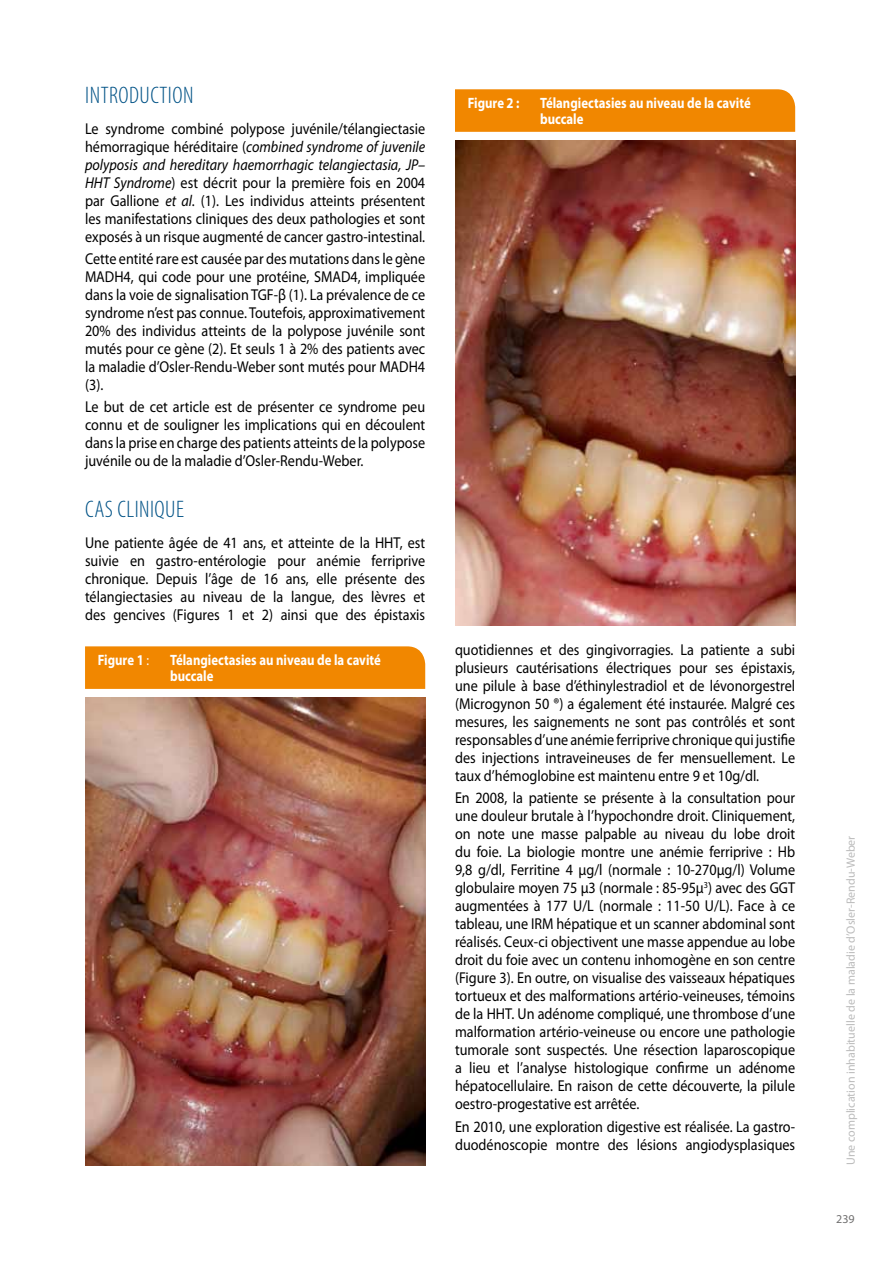
<style>
.page{position:relative;width:893px;height:1263px;background:#fff}
.page>*{position:absolute;margin:0;border:0;box-sizing:border-box;transform-origin:0 0}
.t1{font:300 condensed 24px "Myriad Pro";letter-spacing:.02em;color:#005286}
.t2{font:15.75px/18px "Myriad Pro";color:#000;text-align:justify;scale:.9 1}
.t3{font:700 15px/15.8px "Myriad Pro";color:#fff;scale:.85 1}
.t4{font:12px "Myriad Pro";color:#bcbcbc}
.t5{font:12px "Myriad Pro";color:#706f6f}
.s1{font-style:italic}
.s2{font-weight:400}
</style>
<div class="page">
<img style="left:85px;top:697px;width:340px;height:468px">
<div style="left:85px;top:646px;width:340px;height:43px;background:#f18700"></div>
<img style="left:455px;top:140px;width:340px;height:485px">
<div style="left:455px;top:89px;width:340px;height:43px;background:#f18700"></div>
<h1 class="t1" style="left:85px;top:82px;width:110px">INTRODUCTION</h1>
<p class="t2" style="left:85px;top:119px;width:379px">Le syndrome combiné polypose juvénile/télangiectasie hémorragique héréditaire (<span class="s1">combined syndrome of juvenile polyposis and hereditary haemorrhagic telangiectasia, JP– HHT Syndrome</span>) est décrit pour la première fois en 2004 par Gallione <span class="s1">et al</span>. (1). Les individus atteints présentent les manifestations cliniques des deux pathologies et sont exposés à un risque augmenté de cancer gastro-intestinal.</p>
<p class="t2" style="left:85px;top:250px;width:379px">Cette entité rare est causée par des mutations dans le gène MADH4, qui code pour une protéine, SMAD4, impliquée dans la voie de signalisation TGF-β (1). La prévalence de ce syndrome n’est pas connue. Toutefois, approximativement 20% des individus atteints de la polypose juvénile sont mutés pour ce gène (2). Et seuls 1 à 2% des patients avec la maladie d’Osler-Rendu-Weber sont mutés pour MADH4 (3).</p>
<p class="t2" style="left:85px;top:398px;width:380px">Le but de cet article est de présenter ce syndrome peu connu et de souligner les implications qui en découlent dans la prise en charge des patients atteints de la polypose juvénile ou de la maladie d’Osler-Rendu-Weber.</p>
<h1 class="t1" style="left:85px;top:497px;width:100px">CAS CLINIQUE</h1>
<p class="t2" style="left:85px;top:534px;width:379px">Une patiente âgée de 41 ans, et atteinte de la HHT, est suivie en gastro-entérologie pour anémie ferriprive chronique. Depuis l’âge de 16 ans, elle présente des télangiectasies au niveau de la langue, des lèvres et des gencives (Figures 1 et 2) ainsi que des épistaxis</p>
<p class="t3" style="left:98px;top:652px;width:62px">Figure 1 <span class="s2">:</span></p>
<p class="t3" style="left:170px;top:652px;width:249px">Télangiectasies au niveau de la cavité buccale</p>
<p class="t3" style="left:468px;top:95px;width:63px">Figure 2 :</p>
<p class="t3" style="left:540px;top:95px;width:249px">Télangiectasies au niveau de la cavité buccale</p>
<p class="t2" style="left:455px;top:640px;width:380px">quotidiennes et des gingivorragies. La patiente a subi plusieurs cautérisations électriques pour ses épistaxis, une pilule à base d’éthinylestradiol et de lévonorgestrel (Microgynon 50 ®) a également été instaurée. Malgré ces mesures, les saignements ne sont pas contrôlés et sont responsables d’une anémie ferriprive chronique qui justifie des injections intraveineuses de fer mensuellement. Le taux d’hémoglobine est maintenu entre 9 et 10g/dl.</p>
<p class="t2" style="left:455px;top:789px;width:380px">En 2008, la patiente se présente à la consultation pour une douleur brutale à l’hypochondre droit. Cliniquement, on note une masse palpable au niveau du lobe droit du foie. La biologie montre une anémie ferriprive : Hb 9,8 g/dl, Ferritine 4 µg/l (normale : 10-270µg/l) Volume globulaire moyen 75 µ3 (normale : 85-95µ<sup>3</sup>) avec des GGT augmentées à 177 U/L (normale : 11-50 U/L). Face à ce tableau, une IRM hépatique et un scanner abdominal sont réalisés. Ceux-ci objectivent une masse appendue au lobe droit du foie avec un contenu inhomogène en son centre (Figure 3). En outre, on visualise des vaisseaux hépatiques tortueux et des malformations artério-veineuses, témoins de la HHT. Un adénome compliqué, une thrombose d’une malformation artério-veineuse ou encore une pathologie tumorale sont suspectés. Une résection laparoscopique a lieu et l’analyse histologique confirme un adénome hépatocellulaire. En raison de cette découverte, la pilule oestro-progestative est arrêtée.</p>
<p class="t2" style="left:455px;top:1117px;width:379px">En 2010, une exploration digestive est réalisée. La gastro&shy;duodénoscopie montre des lésions angiodysplasiques</p>
<p class="t4" style="left:843px;top:1165px;width:331px;rotate:-90deg">Une complication inhabituelle de la maladie d’Osler-Rendu-Weber</p>
<p class="t5" style="left:836px;top:1211px;width:20px">239</p>
</div>
